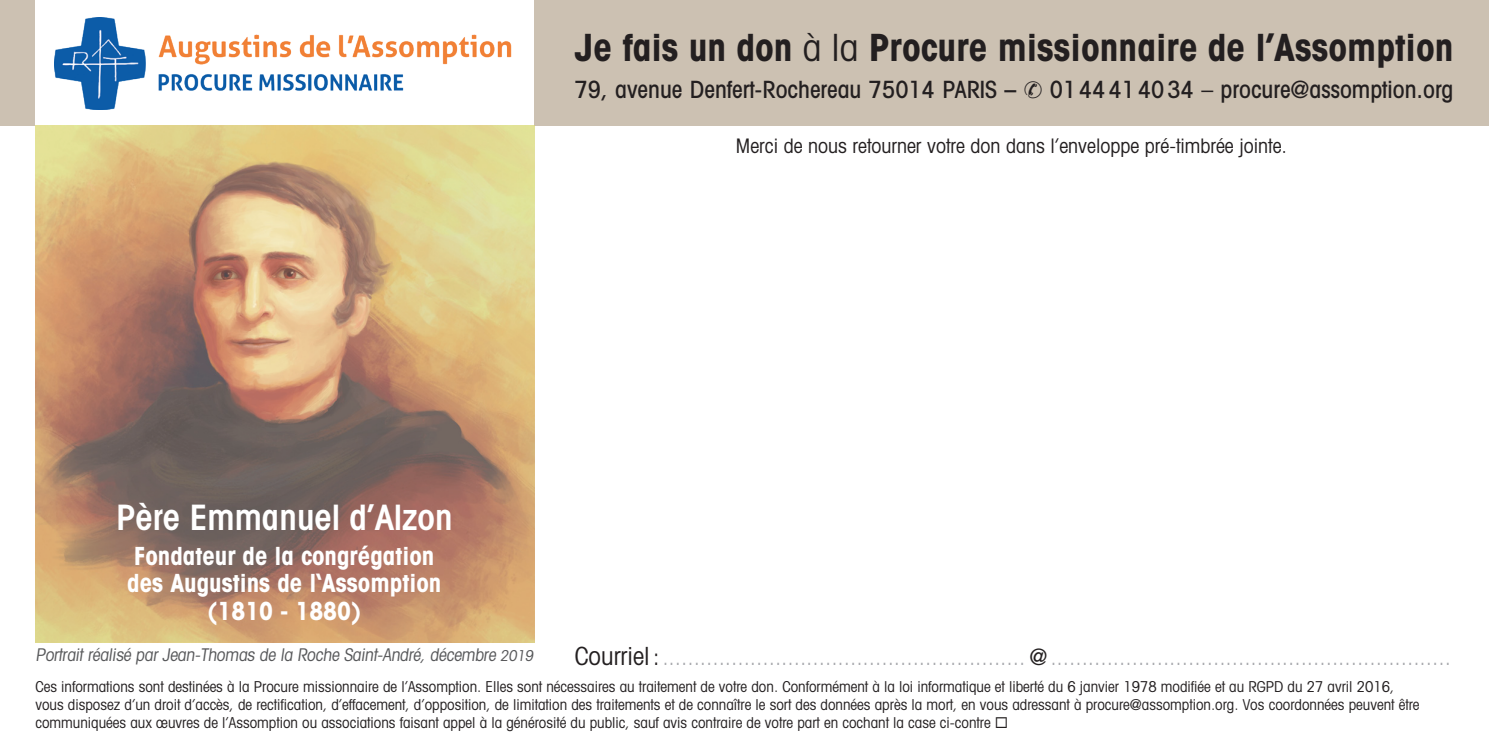
<style>
.page{position:relative;width:1489px;height:745px;background:#fff}
.page>*{position:absolute;margin:0;border:0;box-sizing:border-box;transform-origin:0 0}
.t1{font:700 condensed 37.5px "Avant Garde";color:#231f20}
.t2{font:600 condensed 35px "Avant Garde";color:#fff}
.t3{font:700 condensed 25px/27.5px "Avant Garde";color:#fff;text-align:center}
.t4{font:500 condensed 23.75px "Avant Garde";color:#231f20}
.t5{font:condensed 22.5px "Avant Garde";color:#a8a9ad}
.t6{font:condensed 20px "Avant Garde";color:#231f20}
.t7{font:condensed 17.5px "Avant Garde";color:#57585a}
.t8{font:condensed 15px/18px "Avant Garde";color:#231f20}
.s1{font-weight:400}
.s2{font-weight:700}
.s3{font-size:25px;color:#231f20}
.s4{color:#231f20}
.s5{font-size:15px}
</style>
<div class="page">
<div style="left:0;top:0;width:1488px;height:125px;background:#ccc1b2"></div>
<div style="left:35px;top:0;width:499px;height:125px;background:#fff"></div>
<img style="left:55px;top:18px;width:457px;height:91px">
<img style="left:35px;top:125px;width:499px;height:516px">
<h1 class="t1" style="left:574px;top:23px;width:880px">Je fais un don <span class="s1">à la</span> Procure missionnaire de l’Assomption</h1>
<h3 class="t4" style="left:574px;top:75px;width:880px">79, avenue Denfert-Rochereau 75014 PARIS <span class="s2">–</span> ✆ 0144414034 – procure@assomption.org</h3>
<h2 class="t2" style="left:116px;top:495px;width:338px">Père Emmanuel d’Alzon</h2>
<h3 class="t3" style="left:127px;top:541px;width:315px">Fondateur de la congrégation des Augustins de l‘Assomption (1810 - 1880)</h3>
<h3 class="t6" style="left:736px;top:134px;width:552px">Merci de nous retourner votre don dans l’enveloppe pré-timbrée jointe.</h3>
<h3 class="t5" style="left:574px;top:642px;width:474px"><span class="s3">Courriel:</span>.......................................................... <span class="s4">@</span></h3>
<p class="t8" style="left:35px;top:676px;width:1385px">Ces informations sont destinées à la Procure missionnaire de l’Assomption. Elles sont nécessaires au traitement de votre don. Conformément à la loi informatique et liberté du 6 janvier 1978 modifiée et au RGPD du 27 avril 2016, vous disposez d’un droit d’accès, de rectification, d’effacement, d’opposition, de limitation des traitements et de connaître le sort des données après la mort, en vous adressant à procure@assomption.org. Vos coordonnées peuvent être communiquées aux œuvres de l’Assomption ou associations faisant appel à la générosité du public, sauf avis contraire de votre part en cochant la case ci-contre ◻</p>
<p class="t7" style="left:35px;top:643px;width:502px">Portrait réalisé par Jean-Thomas de la Roche Saint-André, décembre <span class="s5">2019</span></p>
</div>
